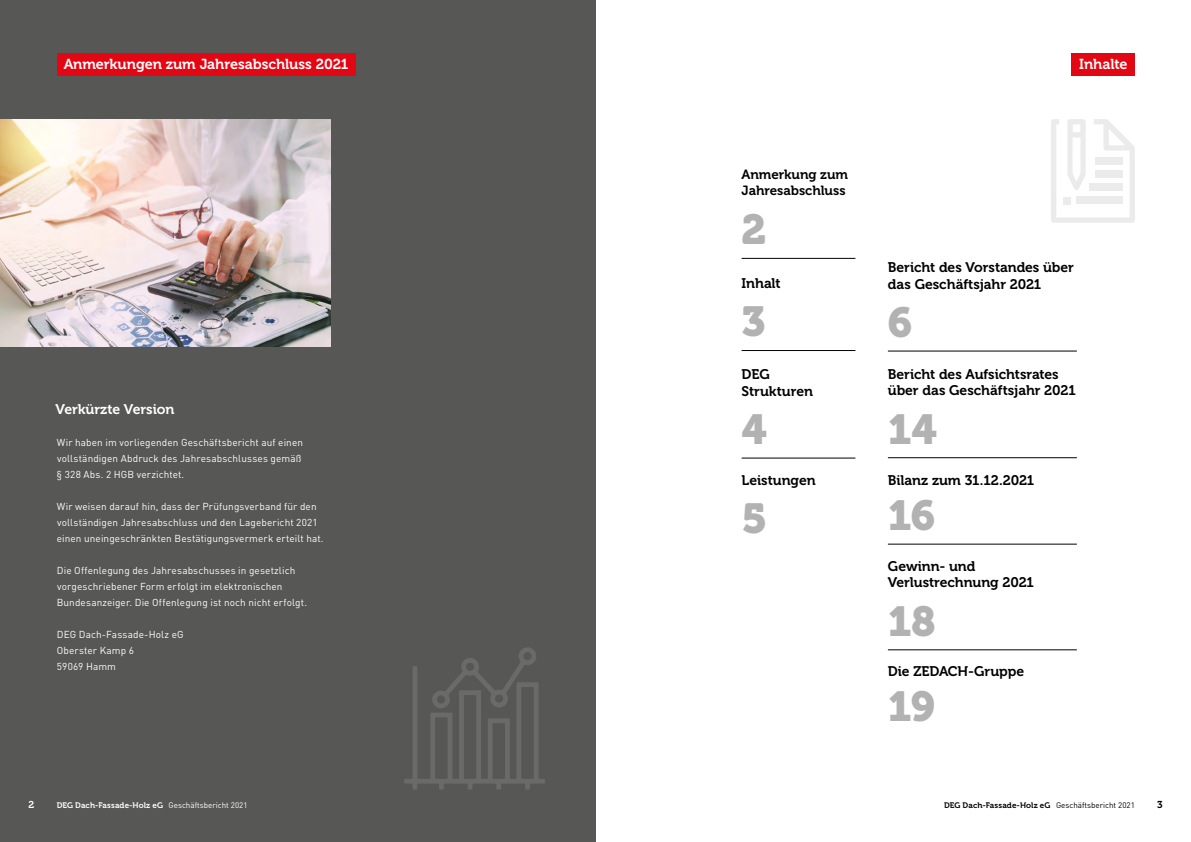
<style>
.page{position:relative;width:1191px;height:842px;background:#fff}
.page>*{position:absolute;margin:0;border:0;box-sizing:border-box;transform-origin:0 0}
.t1{font:41.7px "Museo 900";letter-spacing:-.025em;color:#b3b2b2}
.t2{font:14.4px "Museo 700";letter-spacing:-.005em;color:#fff}
.t3{font:14px "Museo 700";letter-spacing:-.005em;color:#fff}
.t4{font:13.9px "Museo 700";letter-spacing:-.005em;color:#000}
.t5{font:13.3px "Museo 700";letter-spacing:-.005em;color:#000}
.t6{font:10px "DIN";letter-spacing:.01em;color:#fff}
.t7{font:10px "Museo 700";color:#fff}
.t8{font:10px "Museo 700";color:#000}
.t9{font:8px "Museo 700";letter-spacing:.01em;color:#fff}
.t10{font:8px "Museo 700";letter-spacing:.01em;color:#000}
.s1{font-family:"DIN"}
</style>
<div class="page">
<div style="left:0;top:0;width:595px;height:842px;background:#575756"></div>
<div style="left:57px;top:53px;width:298px;height:23px;background:#e30613"></div>
<svg style="left:1051px;top:119px;width:84px;height:104px"></svg>
<div style="left:1071px;top:53px;width:63px;height:23px;background:#e30613"></div>
<hr style="left:741px;top:258px;width:114px;height:1px;background:#000">
<hr style="left:741px;top:350px;width:114px;height:1px;background:#000">
<hr style="left:741px;top:458px;width:114px;height:1px;background:#000">
<hr style="left:888px;top:351px;width:188px;height:1px;background:#000">
<hr style="left:888px;top:457px;width:188px;height:1px;background:#000">
<hr style="left:888px;top:544px;width:188px;height:1px;background:#000">
<hr style="left:888px;top:650px;width:188px;height:1px;background:#000">
<img style="left:0;top:119px;width:330px;height:227px">
<svg style="left:404px;top:647px;width:141px;height:142px"></svg>
<p class="t2" style="left:64px;top:56px;width:286px">Anmerkungen zum Jahresabschluss 2021</p>
<p class="t2" style="left:1079px;top:56px;width:50px">Inhalte</p>
<p class="t5" style="left:741px;top:167px;width:108px">Anmerkung zum</p>
<p class="t5" style="left:741px;top:183px;width:105px">Jahresabschluss</p>
<p class="t3" style="left:56px;top:401px;width:120px">Verkürzte Version</p>
<p class="t6" style="left:57px;top:436px;width:248px">Wir haben im vorliegenden Geschäftsbericht auf einen</p>
<p class="t6" style="left:57px;top:452px;width:246px">vollständigen Abdruck des Jahresabschlusses gemäß</p>
<p class="t6" style="left:57px;top:468px;width:129px">§ 328 Abs. 2 HGB verzichtet.</p>
<p class="t6" style="left:57px;top:500px;width:261px">Wir weisen darauf hin, dass der Prüfungsverband für den</p>
<p class="t6" style="left:57px;top:516px;width:262px">vollständigen Jahresabschluss und den Lagebericht 2021</p>
<p class="t6" style="left:57px;top:532px;width:268px">einen uneingeschränkten Bestätigungsvermerk erteilt hat.</p>
<p class="t6" style="left:57px;top:564px;width:240px">Die Offenlegung des Jahresabschusses in gesetzlich</p>
<p class="t6" style="left:57px;top:580px;width:227px">vorgeschriebener Form erfolgt im elektronischen</p>
<p class="t6" style="left:57px;top:596px;width:252px">Bundesanzeiger. Die Offenlegung ist noch nicht erfolgt.</p>
<p class="t6" style="left:57px;top:628px;width:128px">DEG Dach-Fassade-Holz eG</p>
<p class="t6" style="left:57px;top:644px;width:79px">Oberster Kamp 6</p>
<p class="t6" style="left:57px;top:660px;width:61px">59069 Hamm</p>
<p class="t1" style="left:741px;top:206px;width:26px">2</p>
<p class="t4" style="left:741px;top:276px;width:40px">Inhalt</p>
<p class="t4" style="left:888px;top:259px;width:188px">Bericht des Vorstandes über</p>
<p class="t4" style="left:888px;top:276px;width:155px">das Geschäftsjahr 2021</p>
<p class="t1" style="left:741px;top:298px;width:26px">3</p>
<p class="t1" style="left:888px;top:299px;width:26px">6</p>
<p class="t4" style="left:741px;top:366px;width:30px">DEG</p>
<p class="t4" style="left:741px;top:383px;width:73px">Strukturen</p>
<p class="t4" style="left:888px;top:366px;width:172px">Bericht des Aufsichtsrates</p>
<p class="t4" style="left:888px;top:383px;width:189px">über das Geschäftsjahr 2021</p>
<p class="t1" style="left:741px;top:406px;width:27px">4</p>
<p class="t1" style="left:888px;top:405px;width:51px">14</p>
<p class="t4" style="left:741px;top:472px;width:76px">Leistungen</p>
<p class="t4" style="left:888px;top:472px;width:148px">Bilanz zum 31.12.2021</p>
<p class="t1" style="left:741px;top:495px;width:27px">5</p>
<p class="t1" style="left:888px;top:492px;width:49px">16</p>
<p class="t4" style="left:888px;top:558px;width:89px">Gewinn- und</p>
<p class="t4" style="left:888px;top:575px;width:148px">Verlustrechnung 2021</p>
<p class="t1" style="left:888px;top:597px;width:50px">18</p>
<p class="t4" style="left:888px;top:663px;width:138px">Die ZEDACH-Gruppe</p>
<p class="t1" style="left:888px;top:682px;width:49px">19</p>
<p class="t7" style="left:28px;top:799px;width:7px">2</p>
<p class="t9" style="left:57px;top:801px;width:192px">DEG Dach-Fassade-Holz eG <span class="s1">Geschäftsbericht 2021</span></p>
<p class="t10" style="left:944px;top:801px;width:192px">DEG Dach-Fassade-Holz eG <span class="s1">Geschäftsbericht 2021</span></p>
<p class="t8" style="left:1157px;top:799px;width:7px">3</p>
</div>
